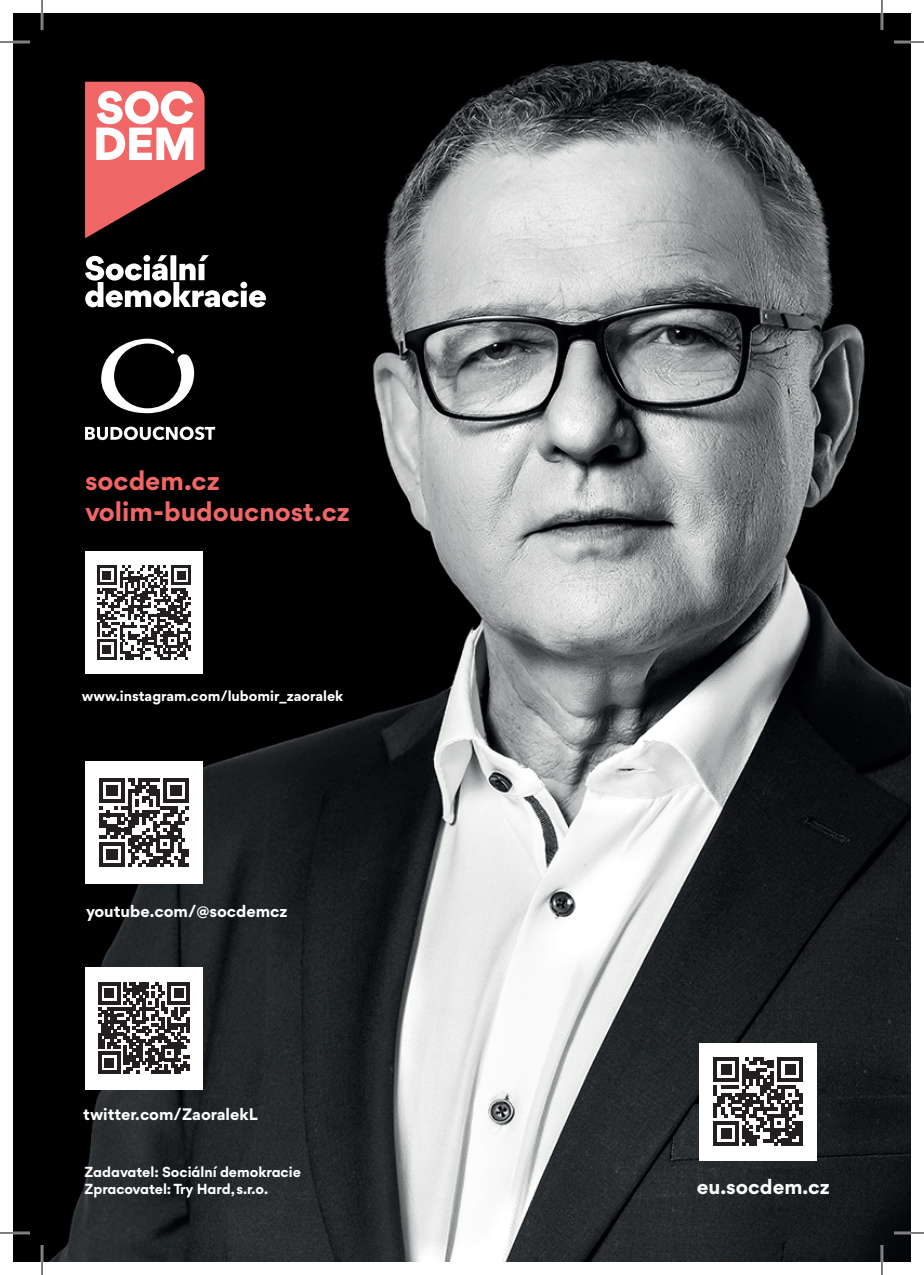
<style>
.page{position:relative;width:924px;height:1275px;background:#fff}
.page>*{position:absolute;margin:0;border:0;box-sizing:border-box;transform-origin:0 0}
.t1{font:700 26px/31.2px "Gordita";color:#f16667}
.t2{font:700 20px "Gordita";color:#fff}
.t3{font:700 16px "Gordita";color:#fff}
.t4{font:700 14px/16.8px "Gordita";color:#fff}
</style>
<div class="page">
<img style="left:14px;top:14px;width:895px;height:1247px">
<svg style="left:85px;top:255px;width:181px;height:52px"></svg>
<svg style="left:85px;top:82px;width:119px;height:156px"></svg>
<div style="left:699px;top:1043px;width:117px;height:117px;background:#fff"></div>
<svg style="left:713px;top:1057px;width:89px;height:89px"></svg>
<div style="left:85px;top:551px;width:117px;height:122px;background:#fff"></div>
<svg style="left:97px;top:565px;width:94px;height:94px"></svg>
<div style="left:85px;top:761px;width:117px;height:123px;background:#fff"></div>
<svg style="left:99px;top:778px;width:89px;height:89px"></svg>
<div style="left:85px;top:966px;width:117px;height:123px;background:#fff"></div>
<svg style="left:98px;top:982px;width:92px;height:92px"></svg>
<svg style="left:101px;top:339px;width:93px;height:74px"></svg>
<svg style="left:85px;top:426px;width:130px;height:14px"></svg>
<hr style="left:0;top:41px;width:30px;height:2px;background:#fff">
<hr style="left:893px;top:41px;width:30px;height:2px;background:#fff">
<hr style="left:0;top:1231px;width:30px;height:3px;background:#fff">
<hr style="left:893px;top:1231px;width:30px;height:3px;background:#fff">
<hr style="left:41px;top:0;width:2px;height:30px;background:#fff">
<hr style="left:41px;top:1245px;width:2px;height:30px;background:#fff">
<hr style="left:880px;top:0;width:2px;height:30px;background:#fff">
<hr style="left:880px;top:1245px;width:2px;height:30px;background:#fff">
<hr style="left:0;top:42px;width:30px;height:1px;background:#000">
<hr style="left:893px;top:42px;width:30px;height:1px;background:#000">
<hr style="left:0;top:1232px;width:30px;height:1px;background:#000">
<hr style="left:893px;top:1232px;width:30px;height:1px;background:#000">
<hr style="left:42px;top:0;width:1px;height:30px;background:#000">
<hr style="left:42px;top:1245px;width:1px;height:30px;background:#000">
<hr style="left:881px;top:0;width:1px;height:30px;background:#000">
<hr style="left:881px;top:1245px;width:1px;height:30px;background:#000">
<h1 class="t1" style="left:85px;top:464px;width:266px">socdem.cz volim-budoucnost.cz</h1>
<p class="t4" style="left:82px;top:687px;width:263px">www.instagram.com/lubomir_zaoralek</p>
<p class="t3" style="left:86px;top:899px;width:203px">youtube.com/@socdemcz</p>
<p class="t3" style="left:83px;top:1102px;width:176px">twitter.com/ZaoralekL</p>
<p class="t4" style="left:85px;top:1163px;width:218px">Zadavatel: Sociální demokracie<br>Zpracovatel: Try Hard, s.r.o.</p>
<h2 class="t2" style="left:696px;top:1171px;width:135px">eu.socdem.cz</h2>
</div>
